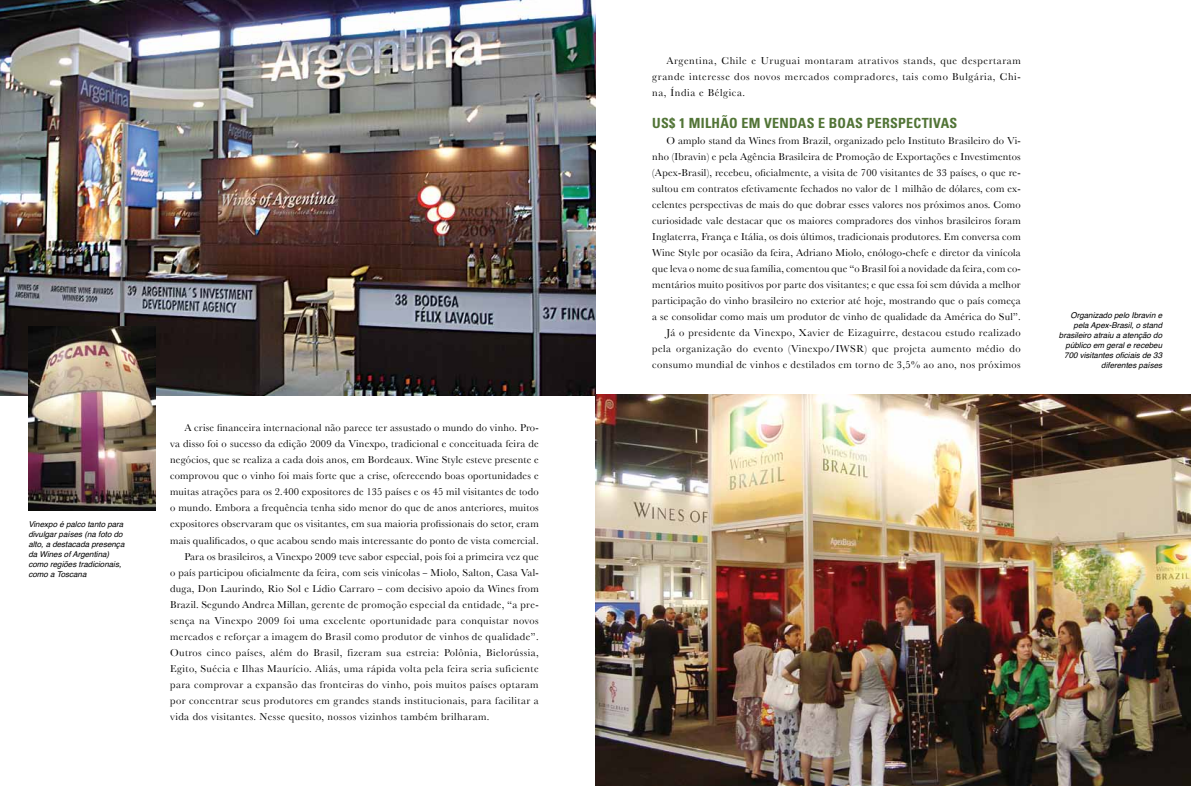
<style>
.page{position:relative;width:1191px;height:786px;background:#fff}
.page>*{position:absolute;margin:0;border:0;box-sizing:border-box;transform-origin:0 0}
.t1{font:700 condensed 14px "Univers";letter-spacing:.02em;color:#517436}
.t2{font:10.5px/16px "Baskerville";letter-spacing:.02em;color:#000;text-align:justify}
.t3{font:10.5px "Baskerville";letter-spacing:.04em;color:#000}
.t4{font:italic 8px/10px "Helvetica";color:#000;text-align:right}
.s1{font-family:"Univers";font-stretch:condensed;font-size:9px}
</style>
<div class="page">
<img style="left:0;top:0;width:595px;height:395px">
<img style="left:595px;top:394px;width:596px;height:391px">
<img style="left:28px;top:326px;width:128px;height:184px">
<p class="t4" style="left:28px;top:519px;width:98px;text-align:left">Vinexpo é palco tanto para divulgar países (na foto do alto, a destacada presença da Wines of Argentina) como regiões tradicionais, como a Toscana</p>
<p class="t2" style="left:184px;top:419px;width:356px">A crise financeira internacional não parece ter assustado o mundo do vinho. Pro-</p>
<p class="t2" style="left:170px;top:435px;width:370px">va disso foi o sucesso da edição 2009 da Vinexpo, tradicional e conceituada feira de</p>
<p class="t2" style="left:170px;top:451px;width:370px">negócios, que se realiza a cada dois anos, em Bordeaux. Wine Style esteve presente e</p>
<p class="t2" style="left:170px;top:467px;width:370px">comprovou que o vinho foi mais forte que a crise, oferecendo boas oportunidades e</p>
<p class="t2" style="left:170px;top:483px;width:370px">muitas atrações para os 2.400 expositores de 135 países e os 45 mil visitantes de todo</p>
<p class="t2" style="left:170px;top:499px;width:370px">o mundo. Embora a frequência tenha sido menor do que de anos anteriores, muitos</p>
<p class="t2" style="left:170px;top:515px;width:370px">expositores observaram que os visitantes, em sua maioria profissionais do setor, eram</p>
<p class="t2" style="left:170px;top:531px;width:370px">mais qualificados, o que acabou sendo mais interessante do ponto de vista comercial.</p>
<p class="t2" style="left:184px;top:547px;width:356px">Para os brasileiros, a Vinexpo 2009 teve sabor especial, pois foi a primeira vez que</p>
<p class="t2" style="left:170px;top:563px;width:370px">o país participou oficialmente da feira, com seis vinícolas <span class="s1">–</span> Miolo, Salton, Casa Val-</p>
<p class="t2" style="left:170px;top:579px;width:370px">duga, Don Laurindo, Rio Sol e Lídio Carraro <span class="s1">–</span> com decisivo apoio da Wines from</p>
<p class="t3" style="left:170px;top:597px;width:370px">Brazil. Segundo Andrea Millan, gerente de promoção especial da entidade, “a pre-</p>
<p class="t3" style="left:170px;top:613px;width:370px">sença na Vinexpo 2009 foi uma excelente oportunidade para conquistar novos</p>
<p class="t3" style="left:170px;top:629px;width:370px">mercados e reforçar a imagem do Brasil como produtor de vinhos de qualidade”.</p>
<p class="t3" style="left:170px;top:645px;width:370px">Outros cinco países, além do Brasil, fizeram sua estreia: Polônia, Bielorússia,</p>
<p class="t3" style="left:170px;top:661px;width:370px">Egito, Suécia e Ilhas Maurício. Aliás, uma rápida volta pela feira seria suficiente</p>
<p class="t3" style="left:170px;top:677px;width:370px">para comprovar a expansão das fronteiras do vinho, pois muitos países optaram</p>
<p class="t3" style="left:170px;top:693px;width:370px">por concentrar seus produtores em grandes stands institucionais, para facilitar a</p>
<p class="t3" style="left:170px;top:709px;width:321px">vida dos visitantes. Nesse quesito, nossos vizinhos também brilharam.</p>
<p class="t2" style="left:652px;top:52px;width:370px;text-indent:14px">Argentina, Chile e Uruguai montaram atrativos stands, que despertaram grande interesse dos novos mercados compradores, tais como Bulgária, Chi&shy;na, Índia e Bélgica.</p>
<h1 class="t1" style="left:652px;top:114px;width:305px">US$ 1 MILHÃO EM VENDAS E BOAS PERSPECTIVAS</h1>
<p class="t2" style="left:652px;top:132px;width:370px;text-align:right">O amplo stand da Wines from Brazil, organizado pelo Instituto Brasileiro do Vi&shy;nho (Ibravin) e pela Agência Brasileira de Promoção de Exportações e Investimentos (Apex-Brasil), recebeu, oficialmente, a visita de 700 visitantes de 33 países, o que re&shy;sultou em contratos efetivamente fechados no valor de 1 milhão de dólares, com ex&shy;celentes perspectivas de mais do que dobrar esses valores nos próximos anos. Como curiosidade vale destacar que os maiores compradores dos vinhos brasileiros foram Inglaterra, França e Itália, os dois últimos, tradicionais produtores. Em conversa com Wine Style por ocasião da feira, Adriano Miolo, enólogo-chefe e diretor da vinícola que leva o nome de sua família, comentou que “o Brasil foi a novidade da feira, com co&shy;mentários muito positivos por parte dos visitantes; e que essa foi sem dúvida a melhor participação do vinho brasileiro no exterior até hoje, mostrando que o país começa a se consolidar como mais um produtor de vinho de qualidade da América do Sul”.<br>Já o presidente da Vinexpo, Xavier de Eizaguirre, destacou estudo realizado pela organização do evento (Vinexpo/IWSR) que projeta aumento médio do consumo mundial de vinhos e destilados em torno de 3,5% ao ano, nos próximos</p>
<p class="t4" style="left:1059px;top:310px;width:105px">Organizado pelo Ibravin e pela Apex-Brasil, o stand brasileiro atraiu a atenção do público em geral e recebeu<br>700 visitantes oficiais de 33 diferentes países</p>
</div>
